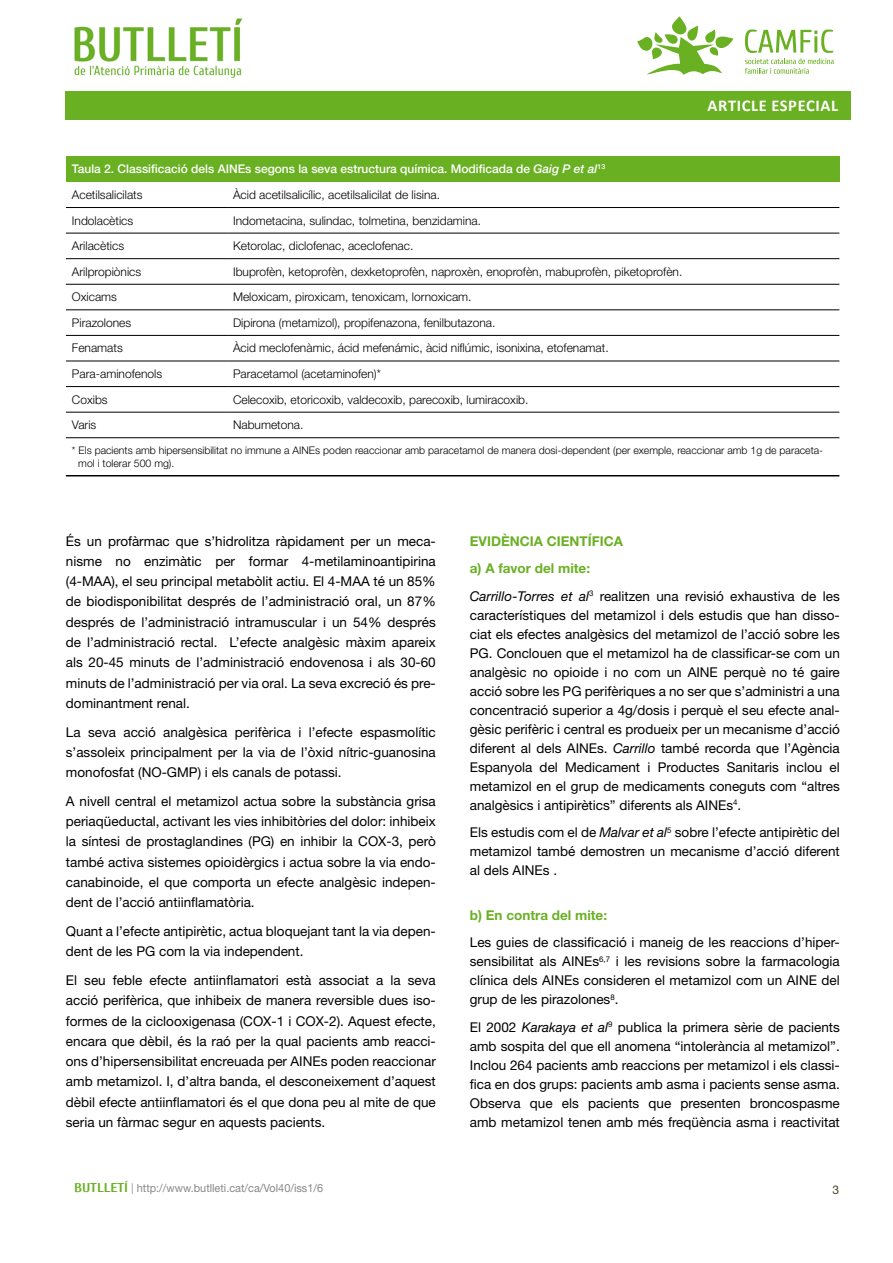
<style>
.page{position:relative;width:893px;height:1263px;background:#fff}
.page>*{position:absolute;margin:0;border:0;box-sizing:border-box;transform-origin:0 0}
.t1{font:700 16.5px "Calibri";letter-spacing:.04em;color:#fff}
.t2{font:13.5px/20.2px "Helvetica Neue LT Std";color:#000;text-align:justify}
.t3{font:700 13.5px/27.6px "Helvetica Neue LT Std";color:#6ab023}
.t4{font:300 12px "Helvetica Neue LT Std";color:#000}
.t5{font:500 12px/25.7px "Helvetica Neue LT Std";color:#fff}
.t6{font:12px "Helvetica Neue LT Std";color:#4a442a}
.t7{font:11.25px "Helvetica Neue LT Std";color:#87888a}
.t8{font:300 10.5px/13.5px "Helvetica Neue LT Std";color:#000}
.s1{font-style:italic}
.s2{font-weight:300;color:#000}
.s3{font-weight:400;font-style:italic;color:#000}
.s4{font-weight:400;color:#000}
.s5{font-family:"Cuprum";font-weight:700;font-size:12.75px;color:#6ab023}
.s6{font-weight:100;font-size:15px}
</style>
<div class="page">
<div style="left:65px;top:91px;width:786px;height:28px;background:#6ab023"></div>
<svg style="left:637px;top:16px;width:96px;height:59px"></svg>
<svg style="left:745px;top:29px;width:89px;height:45px"></svg>
<img style="left:74px;top:18px;width:169px;height:60px">
<div style="left:66px;top:156px;width:773px;height:26px;background:#6ab023"></div>
<hr style="left:227px;top:207px;width:612px;height:1px;background:#000">
<hr style="left:227px;top:233px;width:612px;height:1px;background:#000">
<hr style="left:227px;top:258px;width:612px;height:1px;background:#000">
<hr style="left:227px;top:284px;width:612px;height:1px;background:#000">
<hr style="left:227px;top:310px;width:612px;height:1px;background:#000">
<hr style="left:227px;top:335px;width:612px;height:1px;background:#000">
<hr style="left:227px;top:361px;width:612px;height:1px;background:#000">
<hr style="left:227px;top:386px;width:612px;height:1px;background:#000">
<hr style="left:227px;top:412px;width:612px;height:1px;background:#000">
<hr style="left:227px;top:437px;width:612px;height:1px;background:#000">
<hr style="left:66px;top:207px;width:161px;height:1px;background:#000">
<hr style="left:66px;top:233px;width:161px;height:1px;background:#000">
<hr style="left:66px;top:258px;width:161px;height:1px;background:#000">
<hr style="left:66px;top:284px;width:161px;height:1px;background:#000">
<hr style="left:66px;top:310px;width:161px;height:1px;background:#000">
<hr style="left:66px;top:335px;width:161px;height:1px;background:#000">
<hr style="left:66px;top:361px;width:161px;height:1px;background:#000">
<hr style="left:66px;top:386px;width:161px;height:1px;background:#000">
<hr style="left:66px;top:412px;width:161px;height:1px;background:#000">
<hr style="left:66px;top:437px;width:161px;height:1px;background:#000">
<hr style="left:66px;top:475px;width:161px;height:1px;background:#000">
<hr style="left:227px;top:475px;width:612px;height:1px;background:#000">
<p class="t5" style="left:72px;top:156px;width:535px">Taula 2. Classificació dels AINEs segons la seva estructura química. Modificada de <span class="s1">Gaig P et al</span><sup>13<br></sup><span class="s2">Acetilsalicilats</span></p>
<p class="t4" style="left:233px;top:187px;width:208px">Àcid acetilsalicílic, acetilsalicilat de lisina.</p>
<p class="t1" style="left:708px;top:95px;width:132px">ARTICLE ESPECIAL</p>
<p class="t4" style="left:72px;top:213px;width:63px">Indolacètics</p>
<p class="t4" style="left:233px;top:213px;width:250px">Indometacina, sulindac, tolmetina, benzidamina.</p>
<p class="t4" style="left:72px;top:239px;width:54px">Arilacètics</p>
<p class="t4" style="left:233px;top:239px;width:182px">Ketorolac, diclofenac, aceclofenac.</p>
<p class="t4" style="left:72px;top:264px;width:71px">Arilpropiònics</p>
<p class="t4" style="left:233px;top:264px;width:451px">Ibuprofèn, ketoprofèn, dexketoprofèn, naproxèn, enoprofèn, mabuprofèn, piketoprofèn.</p>
<p class="t4" style="left:72px;top:290px;width:47px">Oxicams</p>
<p class="t4" style="left:233px;top:290px;width:240px">Meloxicam, piroxicam, tenoxicam, lornoxicam.</p>
<p class="t4" style="left:72px;top:315px;width:61px">Pirazolones</p>
<p class="t4" style="left:233px;top:315px;width:264px">Dipirona (metamizol), propifenazona, fenilbutazona.</p>
<p class="t4" style="left:72px;top:341px;width:52px">Fenamats</p>
<p class="t4" style="left:233px;top:341px;width:377px">Àcid meclofenàmic, ácid mefenámic, àcid niflúmic, isonixina, etofenamat.</p>
<p class="t4" style="left:72px;top:366px;width:92px">Para-aminofenols</p>
<p class="t4" style="left:233px;top:366px;width:149px">Paracetamol (acetaminofen)*</p>
<p class="t4" style="left:72px;top:392px;width:37px">Coxibs</p>
<p class="t4" style="left:233px;top:392px;width:297px">Celecoxib, etoricoxib, valdecoxib, parecoxib, lumiracoxib.</p>
<p class="t4" style="left:72px;top:418px;width:26px">Varis</p>
<p class="t4" style="left:233px;top:418px;width:72px">Nabumetona.</p>
<p class="t8" style="left:78px;top:443px;width:746px;text-indent:-6px">* Els pacients amb hipersensibilitat no immune a AINEs poden reaccionar amb paracetamol de manera dosi-dependent (per exemple, reaccionar amb 1g de paraceta&shy;mol i tolerar 500 mg).</p>
<p class="t2" style="left:66px;top:530px;width:371px">És un profàrmac que s’hidrolitza ràpidament per un meca&shy;nisme no enzimàtic per formar 4-metilaminoantipirina (4-MAA), el seu principal metabòlit actiu. El 4-MAA té un 85% de biodisponibilitat després de l’administració oral, un 87% després de l’administració intramuscular i un 54% després de l’administració rectal. L’efecte analgèsic màxim apareix als 20-45 minuts de l’administració endovenosa i als 30-60 minuts de l’administració per via oral. La seva excreció és pre&shy;dominantment renal.</p>
<p class="t2" style="left:66px;top:721px;width:371px">La seva acció analgèsica perifèrica i l’efecte espasmolític s’assoleix principalment per la via de l’òxid nítric-guanosina monofosfat (NO-GMP) i els canals de potassi.</p>
<p class="t2" style="left:66px;top:791px;width:371px">A nivell central el metamizol actua sobre la substància grisa periaqüeductal, activant les vies inhibitòries del dolor: inhibeix la síntesi de prostaglandines (PG) en inhibir la COX-3, però també activa sistemes opioidèrgics i actua sobre la via endo&shy;canabinoide, el que comporta un efecte analgèsic indepen&shy;dent de l’acció antiinflamatòria.</p>
<p class="t2" style="left:66px;top:921px;width:371px">Quant a l’efecte antipirètic, actua bloquejant tant la via depen&shy;dent de les PG com la via independent.</p>
<p class="t2" style="left:66px;top:970px;width:371px">El seu feble efecte antiinflamatori està associat a la seva acció perifèrica, que inhibeix de manera reversible dues iso&shy;formes de la ciclooxigenasa (COX-1 i COX-2). Aquest efecte, encara que dèbil, és la raó per la qual pacients amb reacci&shy;ons d’hipersensibilitat encreuada per AINEs poden reaccionar amb metamizol. I, d’altra banda, el desconeixement d’aquest dèbil efecte antiinflamatori és el que dona peu al mite de que seria un fàrmac segur en aquests pacients.</p>
<p class="t3" style="left:470px;top:527px;width:371px">EVIDÈNCIA CIENTÍFICA<br>a) A favor del mite:<br><span class="s3">Carrillo-Torres et al</span><sup>3</sup> <span class="s4">realitzen una revisió exhaustiva de les</span></p>
<p class="t2" style="left:470px;top:605px;width:371px;line-height:19px">característiques del metamizol i dels estudis que han disso&shy;ciat els efectes analgèsics del metamizol de l’acció sobre les PG. Conclouen que el metamizol ha de classificar-se com un analgèsic no opioide i no com un AINE perquè no té gaire acció sobre les PG perifèriques a no ser que s’administri a una concentració superior a 4g/dosis i perquè el seu efecte anal&shy;gèsic perifèric i central es produeix per un mecanisme d’acció diferent al dels AINEs. <span class="s1">Carrillo</span> també recorda que l’Agència Espanyola del Medicament i Productes Sanitaris inclou el metamizol en el grup de medicaments coneguts com “altres analgèsics i antipirètics” diferents als AINEs<sup>4</sup>.</p>
<p class="t2" style="left:470px;top:823px;width:371px;line-height:19px">Els estudis com el de <span class="s1">Malvar et al</span><sup>5</sup> sobre l’efecte antipirètic del metamizol també demostren un mecanisme d’acció diferent al dels AINEs .</p>
<p class="t3" style="left:470px;top:901px;width:139px">b) En contra del mite:</p>
<p class="t2" style="left:470px;top:933px;width:371px;line-height:19px">Les guies de classificació i maneig de les reaccions d’hiper&shy;sensibilitat als AINEs<sup>6,7</sup> i les revisions sobre la farmacologia clínica dels AINEs consideren el metamizol com un AINE del grup de les pirazolones<sup>8</sup>.</p>
<p class="t2" style="left:470px;top:1017px;width:371px;line-height:19px">El 2002 <span class="s1">Karakaya et al</span><sup>9</sup> publica la primera sèrie de pacients amb sospita del que ell anomena “intolerància al metamizol”.<br>Inclou 264 pacients amb reaccions per metamizol i els classi&shy;fica en dos grups: pacients amb asma i pacients sense asma.<br>Observa que els pacients que presenten broncospasme amb metamizol tenen amb més freqüència asma i reactivitat</p>
<p class="t7" style="left:74px;top:1181px;width:251px"><span class="s5">BUTLLETÍ</span> <span class="s6">I</span> http://www.butlleti.cat/ca/Vol40/iss1/6</p>
<p class="t6" style="left:832px;top:1182px;width:8px">3</p>
</div>
